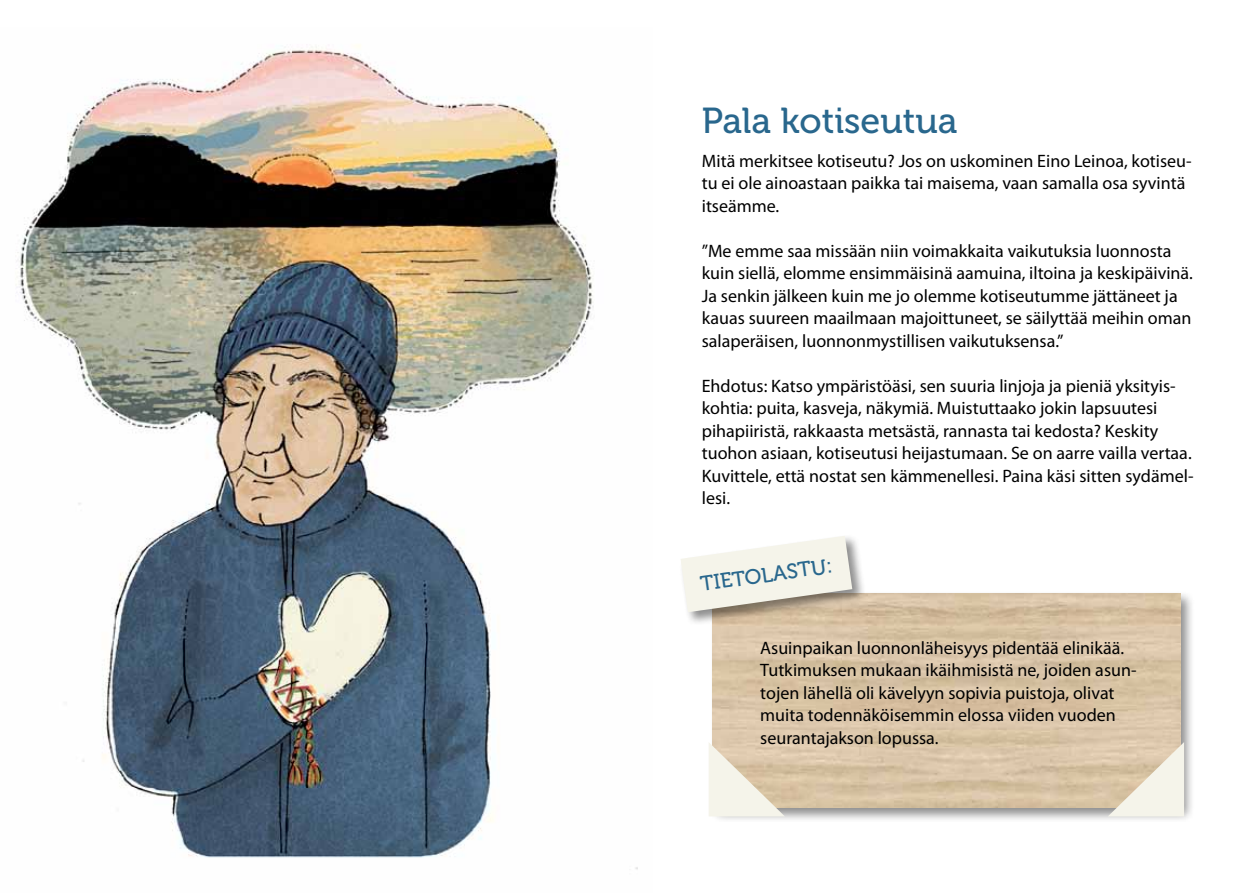
<style>
.page{position:relative;width:1259px;height:893px;background:#fff}
.page>*{position:absolute;margin:0;border:0;box-sizing:border-box;transform-origin:0 0}
.t1{font:36px "Museo 500";color:#29678d}
.t2{font:21px "Museo 500";color:#29678d}
.t3{font:18px/22.5px "Myriad Pro";color:#000}
</style>
<div class="page">
<div style="left:709px;top:590px;width:486px;height:233px;background:#000;opacity:.45"></div>
<img style="left:712px;top:593px;width:468px;height:215px">
<svg style="left:1107px;top:742px;width:77px;height:74px;background:#e7dcc8"></svg>
<svg style="left:709px;top:742px;width:76px;height:74px;background:#e7dcc8"></svg>
<div style="left:679px;top:534px;width:186px;height:92px;background:#000;opacity:.45"></div>
<svg style="left:680px;top:536px;width:172px;height:76px"></svg>
<img style="left:16px;top:45px;width:622px;height:825px">
<h1 class="t1" style="left:702px;top:101px;width:257px">Pala kotiseutua</h1>
<p class="t3" style="left:702px;top:149px;width:491px">Mitä merkitsee kotiseutu? Jos on uskominen Eino Leinoa, kotiseu&shy;tu ei ole ainoastaan paikka tai maisema, vaan samalla osa syvintä itseämme.</p>
<p class="t3" style="left:702px;top:239px;width:493px">”Me emme saa missään niin voimakkaita vaikutuksia luonnosta kuin siellä, elomme ensimmäisinä aamuina, iltoina ja keskipäivinä.<br>Ja senkin jälkeen kuin me jo olemme kotiseutumme jättäneet ja kauas suureen maailmaan majoittuneet, se säilyttää meihin oman salaperäisen, luonnonmystillisen vaikutuksensa.”</p>
<p class="t3" style="left:702px;top:374px;width:493px">Ehdotus: Katso ympäristöäsi, sen suuria linjoja ja pieniä yksityis&shy;kohtia: puita, kasveja, näkymiä. Muistuttaako jokin lapsuutesi pihapiiristä, rakkaasta metsästä, rannasta tai kedosta? Keskity tuohon asiaan, kotiseutusi heijastumaan. Se on aarre vailla vertaa.<br>Kuvittele, että nostat sen kämmenellesi. Paina käsi sitten sydämel&shy;lesi.</p>
<p class="t2" style="left:699px;top:572px;width:134px;rotate:-8deg">Tietolastu:</p>
<p class="t3" style="left:760px;top:636px;width:378px">Asuinpaikan luonnonläheisyys pidentää elinikää.<br>Tutkimuksen mukaan ikäihmisistä ne, joiden asun&shy;tojen lähellä oli kävelyyn sopivia puistoja, olivat muita todennäköisemmin elossa viiden vuoden seurantajakson lopussa.</p>
</div>
